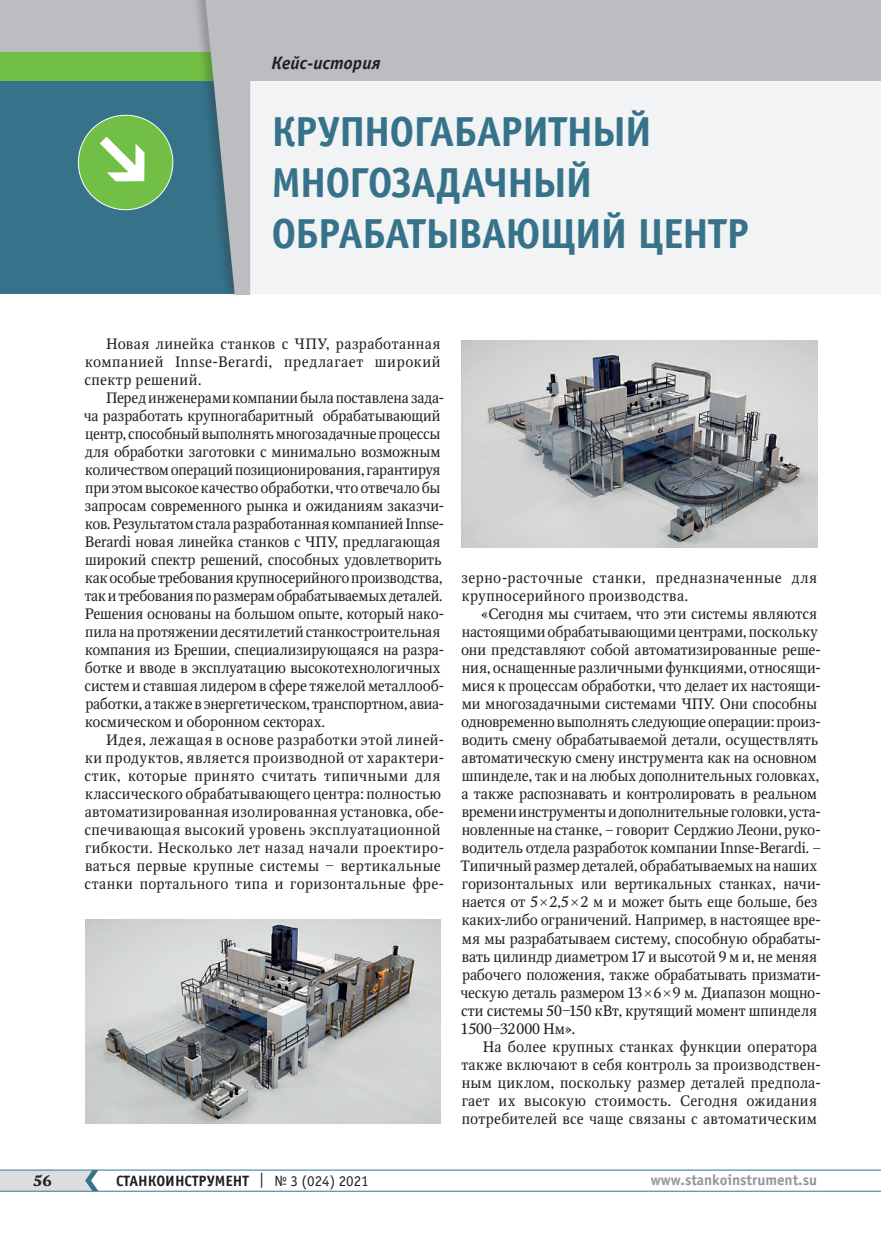
<style>
.page{position:relative;width:881px;height:1234px;background:#fff}
.page>*{position:absolute;margin:0;border:0;box-sizing:border-box;transform-origin:0 0}
.t1{font:700 42px/51px "Officina Sans C";letter-spacing:-.03em;color:#36738a}
.t2{font:italic 700 18px "Officina Sans C";color:#231f20}
.t3{font:15px/18px "Octava";color:#231f20}
.t4{font:15px/18px "Octava";letter-spacing:.02em;color:#231f20}
.t5{font:15px/18px "Octava";letter-spacing:.03em;color:#231f20}
.t6{font:700 15px "Officina Sans C";color:#231f20}
.t7{font:700 15px "Officina Sans C";color:#939598}
.t8{font:700 15px "Octava";color:#231f20}
.s1{font-weight:400}
</style>
<div class="page">
<hr style="left:0;top:1190px;width:880px;height:1px;background:#36738a">
<hr style="left:0;top:1169px;width:880px;height:1px;background:#36738a">
<svg style="left:0;top:1169px;width:98px;height:21px;background:#ccd4d8"></svg>
<div style="left:0;top:0;width:880px;height:81px;background:#bcbdc0"></div>
<div style="left:214px;top:81px;width:666px;height:213px;background:#f2f3f4"></div>
<div style="left:0;top:74px;width:236px;height:220px;background:#36738a"></div>
<svg style="left:77px;top:114px;width:97px;height:97px"></svg>
<div style="left:0;top:52px;width:222px;height:29px;background:#71bf44"></div>
<div style="left:189px;top:0;width:61px;height:298px;background:#231f20;opacity:.25"></div>
<svg style="left:205px;top:0;width:45px;height:295px"></svg>
<img style="left:85px;top:919px;width:355px;height:204px">
<img style="left:461px;top:341px;width:355px;height:206px">
<p class="t2" style="left:271px;top:53px;width:111px">Кейс-история</p>
<h1 class="t1" style="left:271px;top:107px;width:480px">КРУПНОГАБАРИТНЫЙ<br>МНОГОЗАДАЧНЫЙ<br>ОБРАБАТЫВАЮЩИЙ ЦЕНТР</h1>
<p class="t3" style="left:84px;top:335px;width:357px;text-align:justify;text-indent:21px">Новая линейка станков с ЧПУ, разработанная компанией Innse-Berardi, предлагает широкий спектр решений.</p>
<p class="t3" style="left:84px;top:389px;width:362px;text-indent:22px">Перед инженерами компании была поставлена зада&shy;ча разработать крупногабаритный обрабатывающий центр, способный выполнять многозадачные процессы для обработки заготовки с минимально возможным количеством операций позиционирования, гарантируя при этом высокое качество обработки, что отвечало бы запросам современного рынка и ожиданиям заказчи&shy;ков. Результатом стала разработанная компанией Innse-Berardi новая линейка станков с ЧПУ, предлагающая широкий спектр решений, способных удовлетворить как особые требования крупносерийного производства, так и требования по размерам обрабатываемых деталей.<br>Решения основаны на большом опыте, который нако&shy;пила на протяжении десятилетий станкостроительная компания из Брешии, специализирующаяся на разра&shy;ботке и вводе в эксплуатацию высокотехнологичных систем и ставшая лидером в сфере тяжелой металлооб&shy;работки, а также в энергетическом, транспортном, авиа&shy;космическом и оборонном секторах.</p>
<p class="t4" style="left:84px;top:731px;width:361px;text-indent:21px">Идея, лежащая в основе разработки этой линей&shy;ки продуктов, является производной от характери&shy;стик, которые принято считать типичными для классического обрабатывающего центра: полностью автоматизированная изолированная установка, обе&shy;спечивающая высокий уровень эксплуатационной гибкости. Несколько лет назад начали проектиро&shy;ваться первые крупные системы ‒ вертикальные станки портального типа и горизонтальные фре-</p>
<p class="t5" style="left:461px;top:569px;width:357px">зерно-расточные станки, предназначенные для крупносерийного производства.</p>
<p class="t3" style="left:460px;top:605px;width:362px;text-indent:20px">«Сегодня мы считаем, что эти системы являются настоящими обрабатывающими центрами, поскольку они представляют собой автоматизированные реше&shy;ния, оснащенные различными функциями, относящи&shy;мися к процессам обработки, что делает их настоящи&shy;ми многозадачными системами ЧПУ. Они способны одновременно выполнять следующие операции: произ&shy;водить смену обрабатываемой детали, осуществлять автоматическую смену инструмента как на основном шпинделе, так и на любых дополнительных головках, а также распознавать и контролировать в реальном времени инструменты и дополнительные головки, уста&shy;новленные на станке, – говорит Серджио Леони, руко&shy;водитель отдела разработок компании Innse-Berardi. – Типичный размер деталей, обрабатываемых на наших горизонтальных или вертикальных станках, начи&shy;нается от 5×2,5×2 м и может быть еще больше, без каких-либо ограничений. Например, в настоящее вре&shy;мя мы разрабатываем систему, способную обрабаты&shy;вать цилиндр диаметром 17 и высотой 9 м и, не меняя рабочего положения, также обрабатывать призмати&shy;ческую деталь размером 13×6×9 м. Диапазон мощно&shy;сти системы 50‒150 кВт, крутящий момент шпинделя 1500‒32000 Нм».</p>
<p class="t4" style="left:461px;top:1037px;width:361px;text-indent:21px">На более крупных станках функции оператора также включают в себя контроль за производствен&shy;ным циклом, поскольку размер деталей предпола&shy;гает их высокую стоимость. Сегодня ожидания потребителей все чаще связаны с автоматическим</p>
<p class="t8" style="left:33px;top:1170px;width:20px">56</p>
<p class="t6" style="left:116px;top:1171px;width:254px">СТАНКОИНСТРУМЕНТ <span class="s1">| № 3 (024) 2021</span></p>
<p class="t7" style="left:650px;top:1171px;width:168px">www.stankoinstrument.su</p>
</div>
